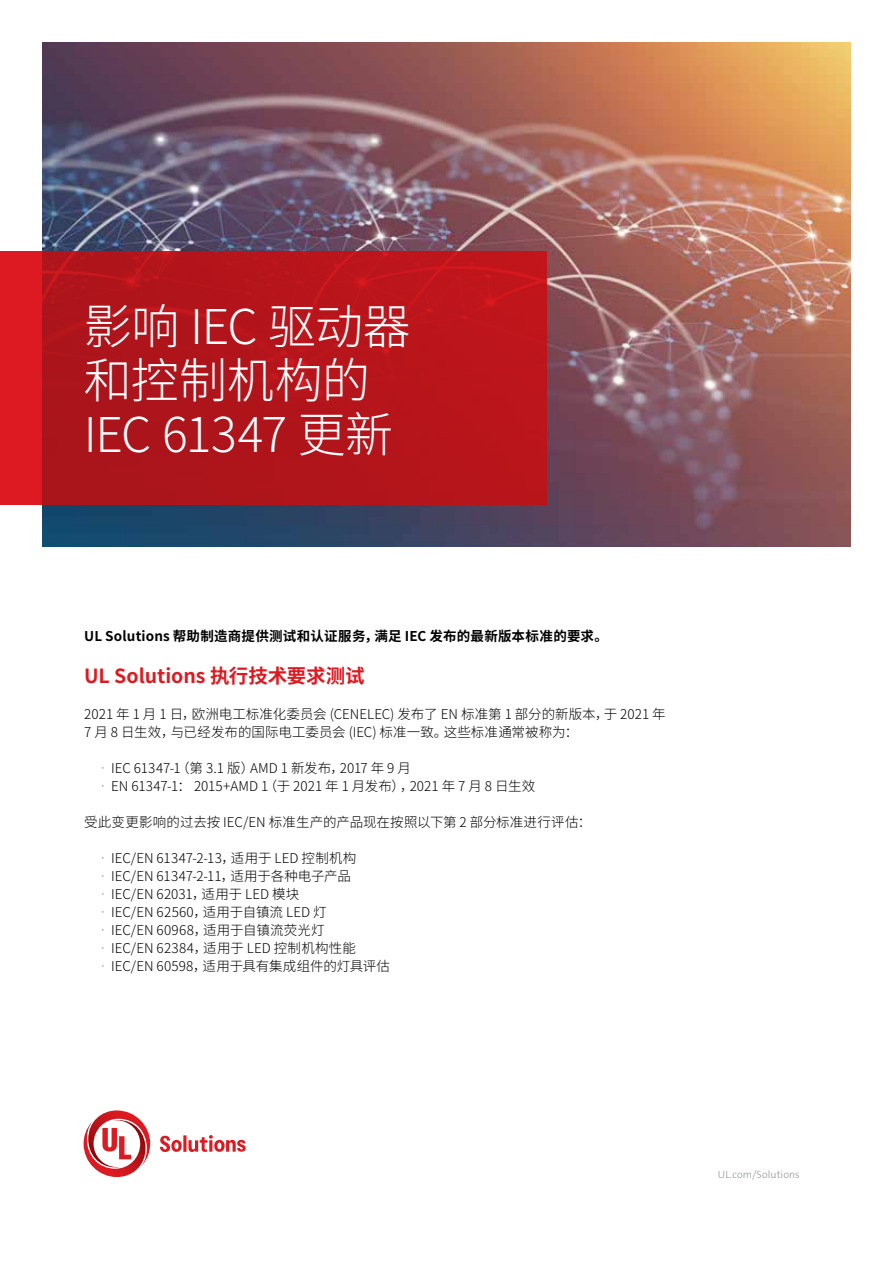
<style>
.page{position:relative;width:893px;height:1263px;background:#fff}
.page>*{position:absolute;margin:0;border:0;box-sizing:border-box;transform-origin:0 0}
.t1{font:300 48px/54px "Noto Sans SC";letter-spacing:-.015em;color:#fff}
.t2{font:700 19.5px "Noto Sans SC";letter-spacing:-.005em;color:#dd1a21}
.t3{font:300 13.5px/18px "Noto Sans SC";color:#000}
.t4{font:700 13.5px "Noto Sans SC";letter-spacing:.015em;color:#000}
.t5{font:300 10.5px "The Sans C5";letter-spacing:.01em;color:#939598}
.s1{color:#939598}
</style>
<div class="page">
<img style="left:42px;top:42px;width:808px;height:504px">
<svg style="left:0;top:251px;width:547px;height:253px;background:#b7151b"></svg>
<svg style="left:84px;top:1110px;width:162px;height:67px"></svg>
<h1 class="t1" style="left:84px;top:300px;width:329px">影响 IEC 驱动器和控制机构的<br>IEC 61347 更新</h1>
<p class="t4" style="left:84px;top:629px;width:525px">UL Solutions 帮助制造商提供测试和认证服务，满足 IEC 发布的最新版本标准的要求。</p>
<h2 class="t2" style="left:84px;top:665px;width:282px">UL Solutions 执行技术要求测试</h2>
<p class="t3" style="left:84px;top:706px;width:583px">2021 年 1 月 1 日，欧洲电工标准化委员会 (CENELEC) 发布了 EN 标准第 1 部分的新版本，于 2021 年<br>7 月 8 日生效，与已经发布的国际电工委员会 (IEC) 标准一致。这些标准通常被称为：</p>
<p class="t3" style="left:96px;top:760px;width:316px"><span class="s1">•</span>IEC 61347-1（第 3.1 版）AMD 1 新发布，2017 年 9 月</p>
<p class="t3" style="left:96px;top:778px;width:441px"><span class="s1">•</span>EN 61347-1： 2015+AMD 1（于 2021 年 1 月发布），2021 年 7 月 8 日生效</p>
<p class="t3" style="left:84px;top:814px;width:509px">受此变更影响的过去按 IEC/EN 标准生产的产品现在按照以下第 2 部分标准进行评估：</p>
<p class="t3" style="left:96px;top:850px;width:262px"><span class="s1">•</span>IEC/EN 61347-2-13，适用于 LED 控制机构</p>
<p class="t3" style="left:96px;top:868px;width:256px"><span class="s1">•</span>IEC/EN 61347-2-11，适用于各种电子产品</p>
<p class="t3" style="left:96px;top:886px;width:205px"><span class="s1">•</span>IEC/EN 62031，适用于 LED 模块</p>
<p class="t3" style="left:96px;top:904px;width:232px"><span class="s1">•</span>IEC/EN 62560，适用于自镇流 LED 灯</p>
<p class="t3" style="left:96px;top:922px;width:230px"><span class="s1">•</span>IEC/EN 60968，适用于自镇流荧光灯</p>
<p class="t3" style="left:96px;top:940px;width:261px"><span class="s1">•</span>IEC/EN 62384，适用于 LED 控制机构性能</p>
<p class="t3" style="left:96px;top:958px;width:295px"><span class="s1">•</span>IEC/EN 60598，适用于具有集成组件的灯具评估</p>
<p class="t5" style="left:718px;top:1168px;width:83px">UL.com/Solutions</p>
</div>
